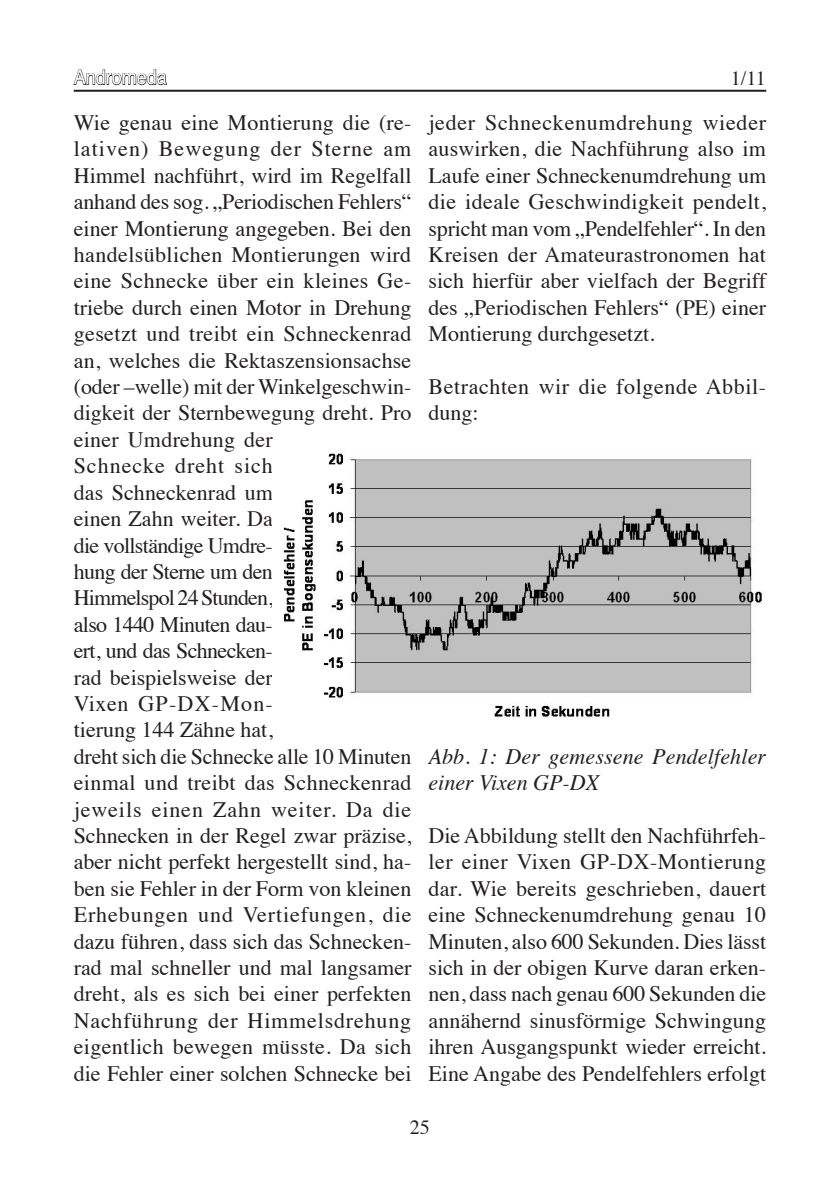
<style>
.page{position:relative;width:840px;height:1191px;background:#fff}
.page>*{position:absolute;margin:0;border:0;box-sizing:border-box;transform-origin:0 0}
.t1{font:22px/26.4px "Times";color:#231f20;text-align:justify}
.t2{font:italic 22px/26.4px "Times";letter-spacing:.005em;color:#231f20}
.t3{font:22px/26.4px "Times";letter-spacing:.025em;color:#231f20}
.t4{font:20px "Helvetica";color:#fff;scale:.9 1}
.t5{font:20px "Times";color:#231f20}
</style>
<div class="page">
<svg style="left:73px;top:69px;width:94px;height:22px"></svg>
<hr style="left:74px;top:90px;width:691px;height:2px;background:#231f20">
<img style="left:283px;top:451px;width:480px;height:268px">
<p class="t4" style="left:74px;top:62px;width:105px">Andromeda</p>
<p class="t5" style="left:730px;top:59px;width:36px">1/11</p>
<p class="t1" style="left:74px;top:107px;width:339px;text-align:left">Wie genau eine Montierung die (re&shy;lativen) Bewegung der Sterne am<br>Himmel nachführt, wird im Regelfall anhand des sog. „Periodischen Fehlers“ einer Montierung angegeben. Bei den handelsüblichen Montierungen wird eine Schnecke über ein kleines Ge&shy;triebe durch einen Motor in Drehung gesetzt und treibt ein Schneckenrad an, welches die Rektaszensionsachse (oder –welle) mit der Winkelgeschwin&shy;digkeit der Sternbewegung dreht. Pro einer Umdrehung der<br>Schnecke dreht sich<br>das Schneckenrad um<br>einen Zahn weiter. Da<br>die vollständige Umdre-<br>hung der Sterne um den<br>Himmelspol 24 Stunden,<br>also 1440 Minuten dau-<br>ert, und das Schnecken-<br>rad beispielsweise der<br>Vixen GP-DX-Mon-<br>tierung 144 Zähne hat,<br>dreht sich die Schnecke alle 10 Minuten einmal und treibt das Schneckenrad jeweils einen Zahn weiter. Da die<br>Schnecken in der Regel zwar präzise, aber nicht perfekt hergestellt sind, ha&shy;ben sie Fehler in der Form von kleinen<br>Erhebungen und Vertiefungen, die dazu führen, dass sich das Schnecken&shy;rad mal schneller und mal langsamer dreht, als es sich bei einer perfekten<br>Nachführung der Himmelsdrehung eigentlich bewegen müsste. Da sich die Fehler einer solchen Schnecke bei</p>
<p class="t1" style="left:428px;top:107px;width:339px">jeder Schneckenumdrehung wieder auswirken, die Nachführung also im Laufe einer Schneckenumdrehung um die ideale Geschwindigkeit pendelt, spricht man vom „Pendelfehler“. In den Kreisen der Amateurastronomen hat sich hierfür aber vielfach der Begriff des „Periodischen Fehlers“ (PE) einer Montierung durchgesetzt.</p>
<p class="t3" style="left:428px;top:371px;width:339px">Betrachten wir die folgende Abbil&shy;dung:</p>
<p class="t2" style="left:428px;top:742px;width:339px">Abb. 1: Der gemessene Pendelfehler einer Vixen GP-DX</p>
<p class="t1" style="left:428px;top:820px;width:339px">Die Abbildung stellt den Nachführfeh&shy;ler einer Vixen GP-DX-Montierung dar. Wie bereits geschrieben, dauert eine Schneckenumdrehung genau 10<br>Minuten, also 600 Sekunden. Dies lässt sich in der obigen Kurve daran erken&shy;nen, dass nach genau 600 Sekunden die annähernd sinusförmige Schwingung ihren Ausgangspunkt wieder erreicht.<br>Eine Angabe des Pendelfehlers erfolgt</p>
<p class="t5" style="left:409px;top:1108px;width:21px">25</p>
</div>
